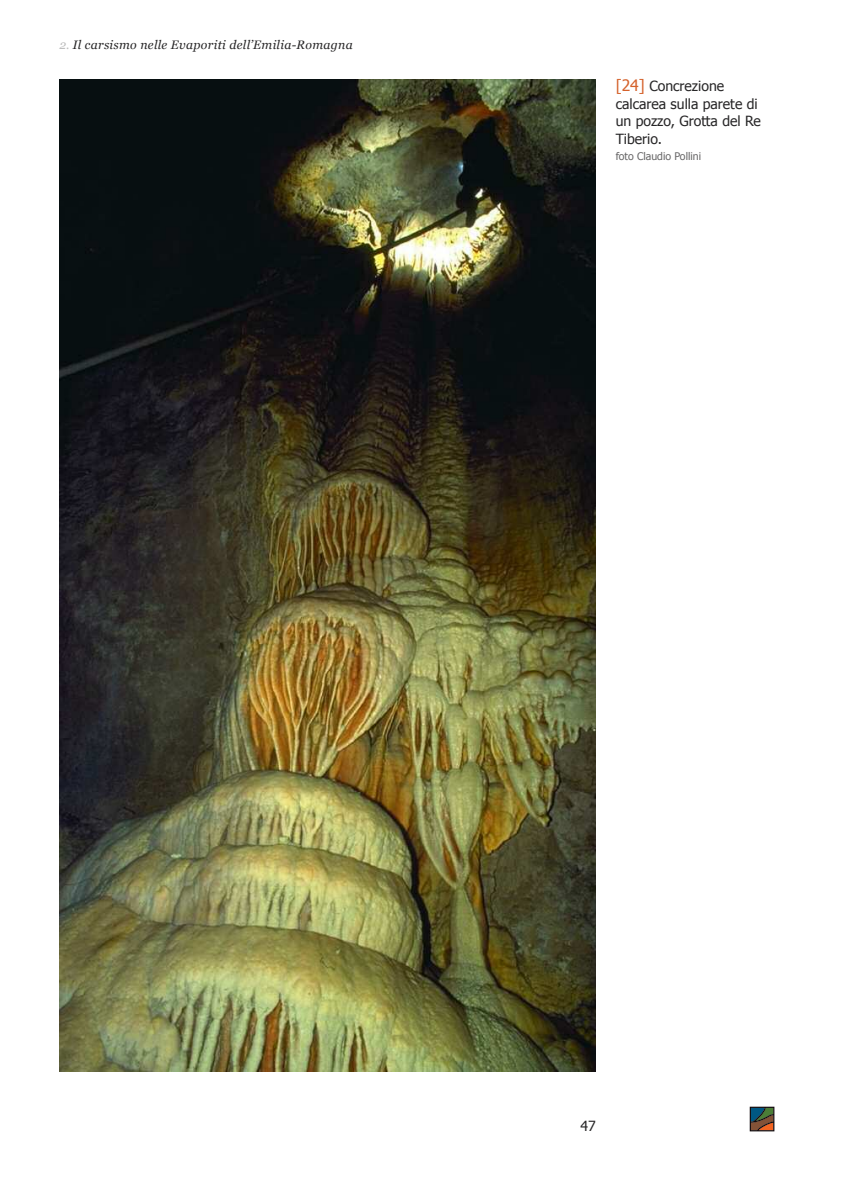
<style>
.page{position:relative;width:854px;height:1191px;background:#fff}
.page>*{position:absolute;margin:0;border:0;box-sizing:border-box;transform-origin:0 0}
.t1{font:14px/17.5px "Tahoma";color:#272627}
.t2{font:italic 12.25px "Georgia";letter-spacing:.025em;color:#272627}
.t3{font:10.5px "Tahoma";color:#686768}
.s1{color:#bebebe}
.s2{font-size:15.75px;color:#d5622c}
</style>
<div class="page">
<svg style="left:749px;top:1106px;width:25px;height:25px"></svg>
<img style="left:60px;top:79px;width:535px;height:992px">
<p class="t2" style="left:60px;top:38px;width:294px"><span class="s1">2.</span> Il carsismo nelle Evaporiti dell’Emilia-Romagna</p>
<p class="t1" style="left:615px;top:77px;width:147px"><span class="s2">[24]</span> Concrezione calcarea sulla parete di un pozzo, Grotta del Re<br>Tiberio.</p>
<p class="t3" style="left:615px;top:149px;width:87px">foto Claudio Pollini</p>
<p class="t1" style="left:580px;top:1116px;width:17px">47</p>
</div>
